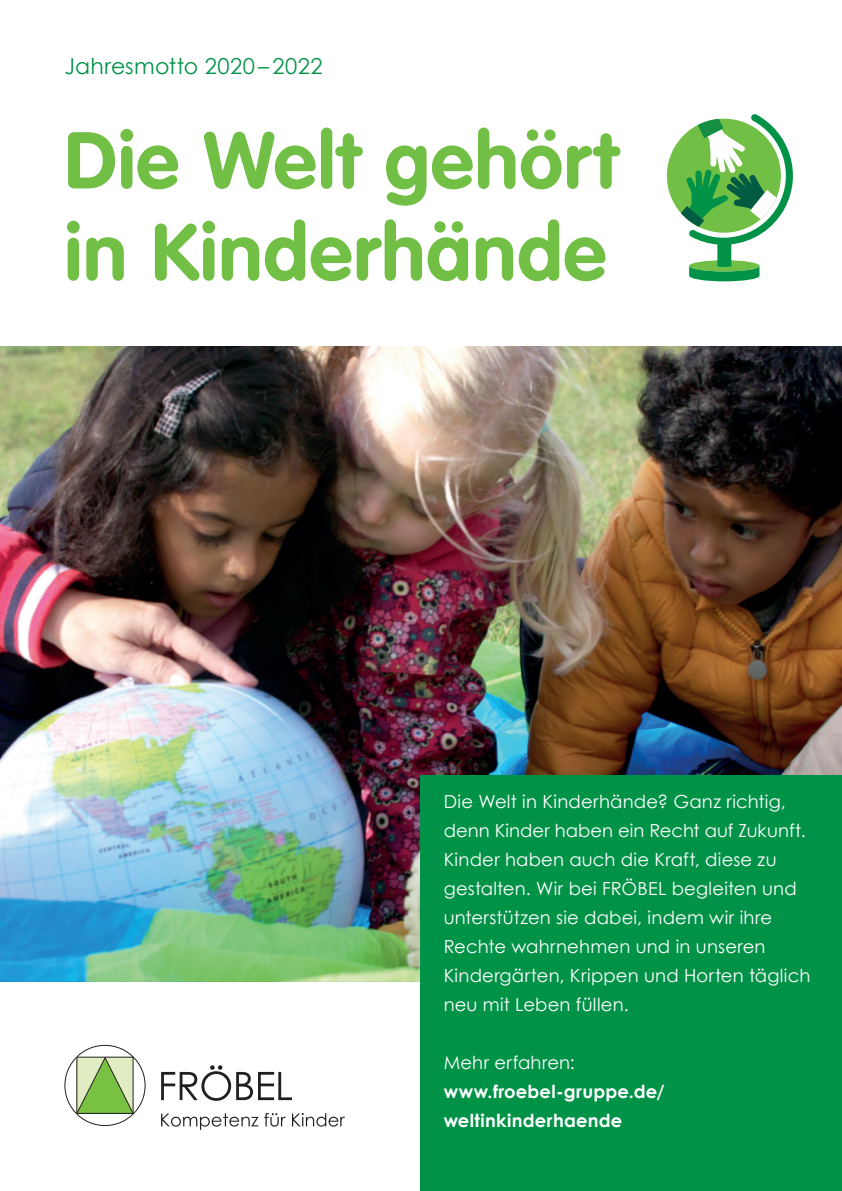
<style>
.page{position:relative;width:842px;height:1191px;background:#fff}
.page>*{position:absolute;margin:0;border:0;box-sizing:border-box;transform-origin:0 0}
.t1{font:700 79px/91.8px "VAG Rounded";letter-spacing:.015em;color:#71bf44}
.t2{font:22px "Century Gothic";letter-spacing:.015em;color:#009247}
.t3{font:18px/29px "Century Gothic";letter-spacing:.01em;color:#fff}
.t4{font:700 18px/29px "Century Gothic";letter-spacing:.015em;color:#fff}
</style>
<div class="page">
<svg style="left:667px;top:114px;width:126px;height:167px"></svg>
<div style="left:65px;top:1045px;width:80px;height:81px;border:1px solid #231f20;border-radius:50%"></div>
<svg style="left:75px;top:1056px;width:60px;height:58px;background:#a2c57e"></svg>
<svg style="left:161px;top:1065px;width:131px;height:35px"></svg>
<svg style="left:161px;top:1113px;width:125px;height:16px"></svg>
<svg style="left:292px;top:1113px;width:53px;height:13px"></svg>
<img style="left:0;top:347px;width:842px;height:634px">
<div style="left:421px;top:775px;width:421px;height:416px;background:#009247"></div>
<p class="t2" style="left:65px;top:51px;width:260px">Jahresmotto 2020 – 2022</p>
<h1 class="t1" style="left:65px;top:118px;width:555px">Die Welt gehört in Kinderhände</h1>
<p class="t3" style="left:444px;top:786px;width:368px">Die Welt in Kinderhände? Ganz richtig, denn Kinder haben ein Recht auf Zukunft.<br>Kinder haben auch die Kraft, diese zu gestalten. Wir bei FRÖBEL begleiten und unterstützen sie dabei, indem wir ihre Rechte wahrnehmen und in unseren Kindergärten, Krippen und Horten täglich neu mit Leben füllen.</p>
<p class="t3" style="left:444px;top:1047px;width:133px">Mehr erfahren:</p>
<p class="t4" style="left:444px;top:1075px;width:223px">www.froebel-gruppe.de/ weltinkinderhaende</p>
</div>
